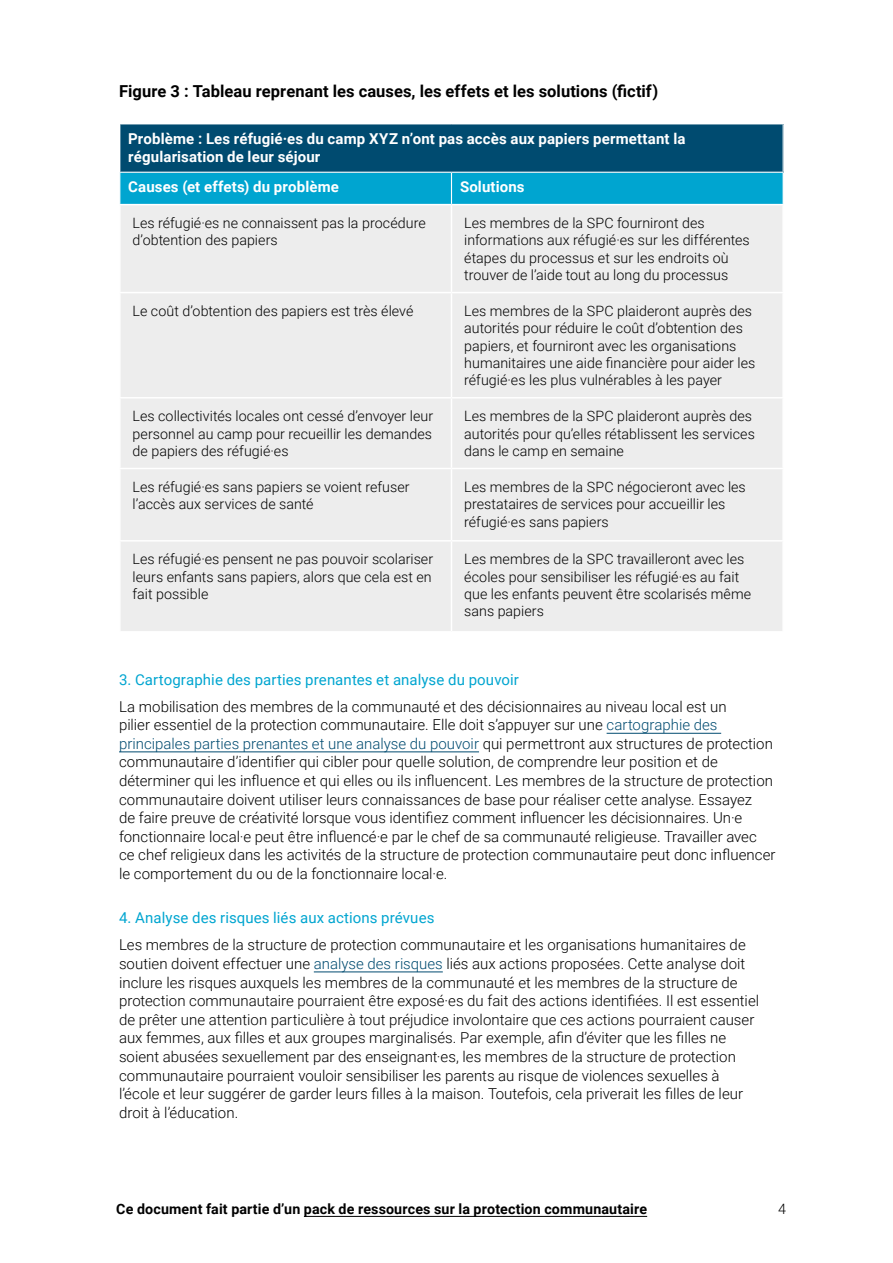
<style>
.page{position:relative;width:893px;height:1263px;background:#fff}
.page>*{position:absolute;margin:0;border:0;box-sizing:border-box;transform-origin:0 0}
.t1{font:700 16.5px "Roboto";letter-spacing:.005em;color:#000}
.t2{font:300 15px/18.6px "Roboto";color:#000}
.t3{font:700 15px/18.6px "Roboto";letter-spacing:.01em;color:#fff}
.t4{font:15px "Roboto";letter-spacing:.005em;color:#00a5d0}
.t5{font:300 14.25px/17.2px "Roboto";letter-spacing:.005em;color:#000}
.t6{font:700 14.25px "Roboto";letter-spacing:.01em;color:#000}
.s1{color:#004b70}
</style>
<div class="page">
<hr style="left:304px;top:1216px;width:343px;height:1px;background:#000">
<div style="left:120px;top:124px;width:663px;height:48px;background:#004b70"></div>
<div style="left:120px;top:173px;width:663px;height:31px;background:#00a5d0"></div>
<div style="left:121px;top:205px;width:661px;height:426px;background:#ededed"></div>
<hr style="left:451px;top:173px;width:1px;height:31px;background:#fff">
<hr style="left:451px;top:205px;width:1px;height:87px;background:#fff">
<hr style="left:119px;top:292px;width:332px;height:1px;background:#fff">
<hr style="left:451px;top:292px;width:333px;height:1px;background:#fff">
<hr style="left:451px;top:293px;width:1px;height:104px;background:#fff">
<hr style="left:119px;top:397px;width:332px;height:1px;background:#fff">
<hr style="left:119px;top:468px;width:332px;height:1px;background:#fff">
<hr style="left:119px;top:540px;width:332px;height:1px;background:#fff">
<hr style="left:451px;top:397px;width:333px;height:1px;background:#fff">
<hr style="left:451px;top:398px;width:1px;height:70px;background:#fff">
<hr style="left:451px;top:468px;width:333px;height:1px;background:#fff">
<hr style="left:451px;top:469px;width:1px;height:71px;background:#fff">
<hr style="left:451px;top:540px;width:333px;height:1px;background:#fff">
<hr style="left:451px;top:541px;width:1px;height:90px;background:#fff">
<hr style="left:607px;top:733px;width:114px;height:1px;background:#004b70">
<hr style="left:119px;top:752px;width:360px;height:1px;background:#004b70">
<hr style="left:314px;top:972px;width:129px;height:1px;background:#004b70">
<p class="t1" style="left:119px;top:80px;width:541px">Figure 3 : Tableau reprenant les causes, les effets et les solutions (fictif)</p>
<p class="t3" style="left:128px;top:128px;width:559px">Problème : Les réfugié·es du camp XYZ n’ont pas accès aux papiers permettant la régularisation de leur séjour</p>
<p class="t3" style="left:128px;top:177px;width:212px">Causes (et effets) du problème</p>
<p class="t3" style="left:460px;top:177px;width:66px">Solutions</p>
<p class="t5" style="left:133px;top:214px;width:295px">Les réfugié·es ne connaissent pas la procédure d’obtention des papiers</p>
<p class="t5" style="left:464px;top:214px;width:287px">Les membres de la SPC fourniront des informations aux réfugié·es sur les différentes étapes du processus et sur les endroits où trouver de l’aide tout au long du processus</p>
<p class="t5" style="left:133px;top:302px;width:282px">Le coût d’obtention des papiers est très élevé</p>
<p class="t5" style="left:464px;top:302px;width:293px">Les membres de la SPC plaideront auprès des autorités pour réduire le coût d’obtention des papiers, et fourniront avec les organisations humanitaires une aide financière pour aider les réfugié·es les plus vulnérables à les payer</p>
<p class="t5" style="left:133px;top:407px;width:302px;text-align:justify">Les collectivités locales ont cessé d’envoyer leur personnel au camp pour recueillir les demandes de papiers des réfugié·es</p>
<p class="t5" style="left:464px;top:407px;width:292px">Les membres de la SPC plaideront auprès des autorités pour qu’elles rétablissent les services dans le camp en semaine</p>
<p class="t5" style="left:133px;top:478px;width:279px">Les réfugié·es sans papiers se voient refuser l’accès aux services de santé</p>
<p class="t5" style="left:464px;top:478px;width:283px">Les membres de la SPC négocieront avec les prestataires de services pour accueillir les réfugié·es sans papiers</p>
<p class="t5" style="left:133px;top:550px;width:302px;text-align:justify">Les réfugié·es pensent ne pas pouvoir scolariser leurs enfants sans papiers, alors que cela est en fait possible</p>
<p class="t5" style="left:464px;top:550px;width:288px">Les membres de la SPC travailleront avec les écoles pour sensibiliser les réfugié·es au fait que les enfants peuvent être scolarisés même sans papiers</p>
<p class="t4" style="left:119px;top:669px;width:401px">3. Cartographie des parties prenantes et analyse du pouvoir</p>
<p class="t2" style="left:119px;top:696px;width:658px">La mobilisation des membres de la communauté et des décisionnaires au niveau local est un<br>pilier essentiel de la protection communautaire. Elle doit s’appuyer sur une <span class="s1">cartographie des principales parties prenantes et une analyse du pouvoir</span> qui permettront aux structures de protection communautaire d’identifier qui cibler pour quelle solution, de comprendre leur position et de déterminer qui les influence et qui elles ou ils influencent. Les membres de la structure de protection communautaire doivent utiliser leurs connaissances de base pour réaliser cette analyse. Essayez<br>de faire preuve de créativité lorsque vous identifiez comment influencer les décisionnaires. Un·e fonctionnaire local·e peut être influencé·e par le chef de sa communauté religieuse. Travailler avec ce chef religieux dans les activités de la structure de protection communautaire peut donc influencer le comportement du ou de la fonctionnaire local·e.</p>
<p class="t4" style="left:119px;top:907px;width:317px">4. Analyse des risques liés aux actions prévues</p>
<p class="t2" style="left:119px;top:935px;width:642px">Les membres de la structure de protection communautaire et les organisations humanitaires de soutien doivent effectuer une <span class="s1">analyse des risques</span> liés aux actions proposées. Cette analyse doit inclure les risques auxquels les membres de la communauté et les membres de la structure de protection communautaire pourraient être exposé·es du fait des actions identifiées. Il est essentiel de prêter une attention particulière à tout préjudice involontaire que ces actions pourraient causer aux femmes, aux filles et aux groupes marginalisés. Par exemple, afin d’éviter que les filles ne soient abusées sexuellement par des enseignant·es, les membres de la structure de protection communautaire pourraient vouloir sensibiliser les parents au risque de violences sexuelles à l’école et leur suggérer de garder leurs filles à la maison. Toutefois, cela priverait les filles de leur droit à l’éducation.</p>
<p class="t6" style="left:116px;top:1199px;width:532px">Ce document fait partie d’un pack de ressources sur la protection communautaire</p>
<p class="t5" style="left:778px;top:1200px;width:9px">4</p>
</div>
